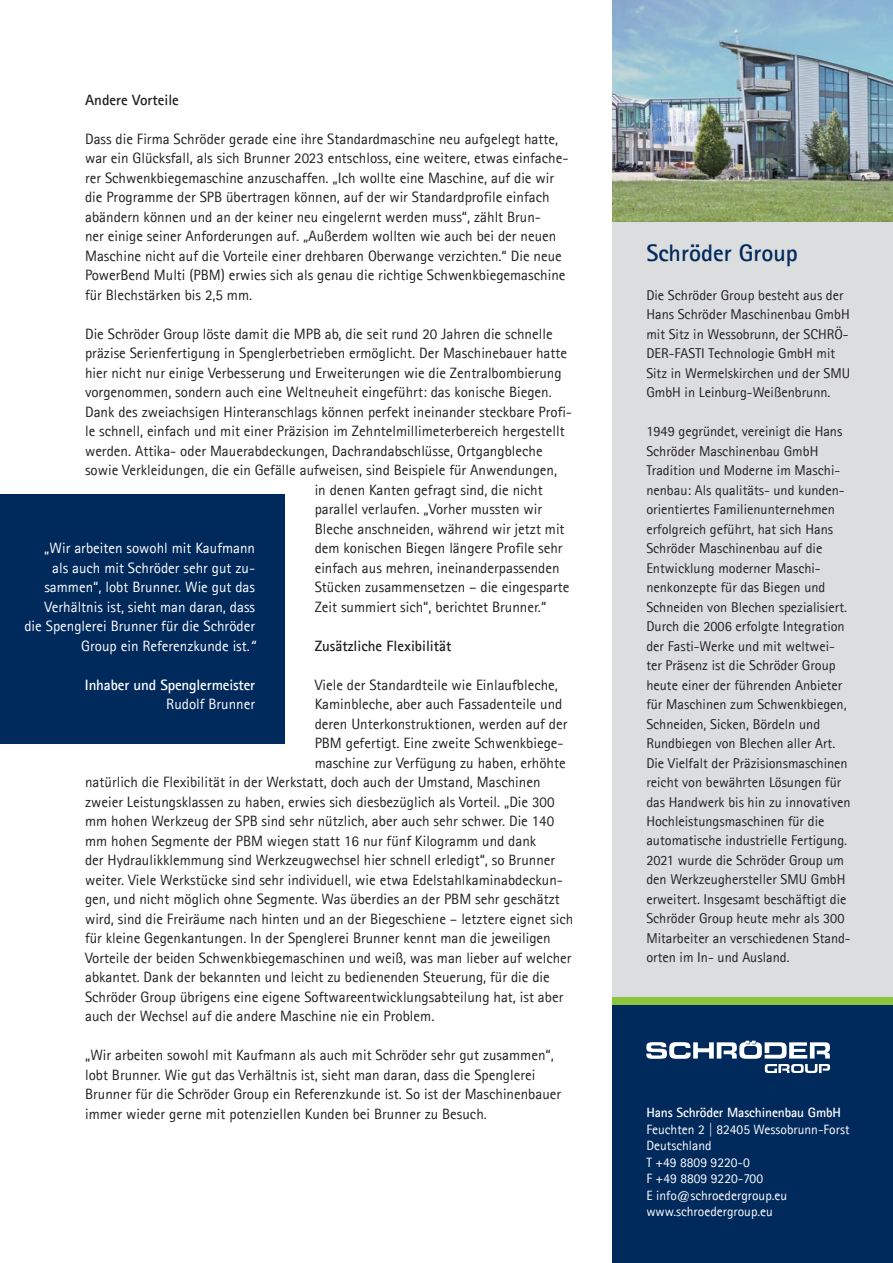
<style>
.page{position:relative;width:893px;height:1263px;background:#fff}
.page>*{position:absolute;margin:0;border:0;box-sizing:border-box;transform-origin:0 0}
.t1{font:700 24px "Agfa Rotis Sans Serif";color:#00295c}
.t2{font:15px/19.5px "Agfa Rotis Sans Serif";color:#231f20}
.t3{font:15px/19.5px "Agfa Rotis Sans Serif";color:#fff;text-align:right}
.t4{font:700 15px "Agfa Rotis Sans Serif";color:#231f20}
.t5{font:700 15px "Agfa Rotis Sans Serif";letter-spacing:-.01em;color:#fff}
.t6{font:14.25px/19.5px "Agfa Rotis Sans Serif";color:#231f20}
.t7{font:13.5px/16.5px "Agfa Rotis Sans Serif";color:#fff}
.t8{font:700 13.5px "Agfa Rotis Sans Serif";letter-spacing:-.01em;color:#fff}
.s1{font-style:italic}
</style>
<div class="page">
<div style="left:612px;top:0;width:281px;height:1263px;background:#dcdddf"></div>
<div style="left:612px;top:997px;width:281px;height:9px;background:#8bc63e"></div>
<div style="left:612px;top:1006px;width:281px;height:257px;background:#00295c"></div>
<svg style="left:646px;top:1041px;width:184px;height:32px"></svg>
<img style="left:612px;top:0;width:281px;height:222px">
<div style="left:0;top:495px;width:285px;height:249px;background:#00295c"></div>
<p class="t4" style="left:85px;top:90px;width:95px">Andere Vorteile</p>
<p class="t2" style="left:85px;top:129px;width:485px">Dass die Firma Schröder gerade eine ihre Standardmaschine neu aufgelegt hatte, war ein Glücksfall, als sich Brunner 2023 entschloss, eine weitere, etwas einfache&shy;rer Schwenkbiegemaschine anzuschaffen. „Ich wollte eine Maschine, auf die wir die Programme der SPB übertragen können, auf der wir Standardprofile einfach abändern können und an der keiner neu eingelernt werden muss“, zählt Brun-<br>ner einige seiner Anforderungen auf. „Außerdem wollten wie auch bei der neuen Maschine nicht auf die Vorteile einer drehbaren Oberwange verzichten.“ Die neue PowerBend Multi (PBM) erwies sich als genau die richtige Schwenkbiegemaschine für Blechstärken bis 2,5 mm.</p>
<p class="t2" style="left:85px;top:324px;width:469px">Die Schröder Group löste damit die MPB ab, die seit rund 20 Jahren die schnelle</p>
<p class="t2" style="left:85px;top:343px;width:484px">präzise Serienfertigung in Spenglerbetrieben ermöglicht. Der Maschinebauer hatte</p>
<p class="t2" style="left:85px;top:363px;width:478px">hier nicht nur einige Verbesserung und Erweiterungen wie die Zentralbombierung</p>
<p class="t2" style="left:85px;top:382px;width:468px">vorgenommen, sondern auch eine Weltneuheit eingeführt: das konische Biegen.</p>
<p class="t2" style="left:85px;top:402px;width:488px">Dank des zweiachsigen Hinteranschlags können perfekt ineinander steckbare Profi-</p>
<p class="t2" style="left:85px;top:421px;width:481px">le schnell, einfach und mit einer Präzision im Zehntelmillimeterbereich hergestellt</p>
<p class="t2" style="left:85px;top:441px;width:459px">werden. Attika- oder Mauerabdeckungen, Dachrandabschlüsse, Ortgangbleche</p>
<p class="t2" style="left:85px;top:460px;width:474px">sowie Verkleidungen, die ein Gefälle aufweisen, sind Beispiele für Anwendungen,</p>
<p class="t2" style="left:315px;top:480px;width:229px">in denen Kanten gefragt sind, die nicht</p>
<p class="t2" style="left:315px;top:499px;width:229px">parallel verlaufen. „Vorher mussten wir</p>
<p class="t2" style="left:315px;top:519px;width:251px">Bleche anschneiden, während wir jetzt mit</p>
<p class="t2" style="left:315px;top:538px;width:249px">dem konischen Biegen längere Profile sehr</p>
<p class="t2" style="left:315px;top:558px;width:246px">einfach aus mehren, ineinanderpassenden</p>
<p class="t2" style="left:315px;top:577px;width:256px">Stücken zusammensetzen – die eingesparte</p>
<p class="t2" style="left:315px;top:597px;width:233px">Zeit summiert sich“, berichtet Brunner.“</p>
<p class="t4" style="left:315px;top:636px;width:138px">Zusätzliche Flexibilität</p>
<p class="t2" style="left:315px;top:675px;width:245px">Viele der Standardteile wie Einlaufbleche,</p>
<p class="t2" style="left:315px;top:694px;width:249px">Kaminbleche, aber auch Fassadenteile und</p>
<p class="t2" style="left:315px;top:714px;width:254px">deren Unterkonstruktionen, werden auf der</p>
<p class="t2" style="left:315px;top:733px;width:251px">PBM gefertigt. Eine zweite Schwenkbiege-</p>
<p class="t2" style="left:315px;top:753px;width:253px">maschine zur Verfügung zu haben, erhöhte</p>
<p class="t2" style="left:85px;top:772px;width:457px">natürlich die Flexibilität in der Werkstatt, doch auch der Umstand, Maschinen</p>
<p class="t2" style="left:85px;top:792px;width:471px">zweier Leistungsklassen zu haben, erwies sich diesbezüglich als Vorteil. „Die 300</p>
<p class="t2" style="left:85px;top:811px;width:471px">mm hohen Werkzeug der SPB sind sehr nützlich, aber auch sehr schwer. Die 140</p>
<p class="t2" style="left:85px;top:831px;width:453px">mm hohen Segmente der PBM wiegen statt 16 nur fünf Kilogramm und dank</p>
<p class="t2" style="left:85px;top:850px;width:472px">der Hydraulikklemmung sind Werkzeugwechsel hier schnell erledigt“, so Brunner</p>
<p class="t2" style="left:85px;top:870px;width:479px">weiter. Viele Werkstücke sind sehr individuell, wie etwa Edelstahlkaminabdeckun-</p>
<p class="t2" style="left:85px;top:889px;width:476px">gen, und nicht möglich ohne Segmente. Was überdies an der PBM sehr geschätzt</p>
<p class="t2" style="left:85px;top:909px;width:490px">wird, sind die Freiräume nach hinten und an der Biegeschiene – letztere eignet sich</p>
<p class="t2" style="left:85px;top:928px;width:467px">für kleine Gegenkantungen. In der Spenglerei Brunner kennt man die jeweiligen</p>
<p class="t2" style="left:85px;top:948px;width:488px">Vorteile der beiden Schwenkbiegemaschinen und weiß, was man lieber auf welcher</p>
<p class="t2" style="left:85px;top:967px;width:466px">abkantet. Dank der bekannten und leicht zu bedienenden Steuerung, für die die</p>
<p class="t2" style="left:85px;top:987px;width:480px">Schröder Group übrigens eine eigene Softwareentwicklungsabteilung hat, ist aber</p>
<p class="t2" style="left:85px;top:1006px;width:351px">auch der Wechsel auf die andere Maschine nie ein Problem.</p>
<p class="t2" style="left:85px;top:1045px;width:478px">„Wir arbeiten sowohl mit Kaufmann als auch mit Schröder sehr gut zusammen“, lobt Brunner. Wie gut das Verhältnis ist, sieht man daran, dass die Spenglerei Brunner für die Schröder Group ein Referenzkunde ist. So ist der Maschinenbauer immer wieder gerne mit potenziellen Kunden bei Brunner zu Besuch.</p>
<p class="t3" style="left:24px;top:538px;width:232px">„Wir arbeiten sowohl mit Kaufmann<br>als auch mit Schröder sehr gut zu&shy;sammen“, lobt Brunner. Wie gut das Verhältnis ist, sieht man daran, dass die Spenglerei Brunner für die Schröder Group ein Referenzkunde ist.<span class="s1">“</span></p>
<p class="t5" style="left:85px;top:675px;width:172px">Inhaber und Spenglermeister</p>
<p class="t3" style="left:166px;top:694px;width:90px">Rudolf Brunner</p>
<h1 class="t1" style="left:646px;top:237px;width:153px">Schröder Group</h1>
<p class="t6" style="left:646px;top:285px;width:205px">Die Schröder Group besteht aus der Hans Schröder Maschinenbau GmbH mit Sitz in Wessobrunn, der SCHRÖ-DER-FASTI Technologie GmbH mit Sitz in Wermelskirchen und der SMU GmbH in Leinburg-Weißenbrunn.</p>
<p class="t6" style="left:646px;top:421px;width:206px">1949 gegründet, vereinigt die Hans Schröder Maschinenbau GmbH Tradition und Moderne im Maschi&shy;nenbau: Als qualitäts- und kunden&shy;orientiertes Familienunternehmen erfolgreich geführt, hat sich Hans Schröder Maschinenbau auf die Entwicklung moderner Maschi&shy;nenkonzepte für das Biegen und Schneiden von Blechen spezialisiert.<br>Durch die 2006 erfolgte Integration der Fasti-Werke und mit weltwei&shy;ter Präsenz ist die Schröder Group heute einer der führenden Anbieter für Maschinen zum Schwenkbiegen, Schneiden, Sicken, Bördeln und Rundbiegen von Blechen aller Art.<br>Die Vielfalt der Präzisionsmaschinen reicht von bewährten Lösungen für das Handwerk bis hin zu innovativen Hochleistungsmaschinen für die automatische industrielle Fertigung.<br>2021 wurde die Schröder Group um den Werkzeughersteller SMU GmbH erweitert. Insgesamt beschäftigt die Schröder Group heute mehr als 300<br>Mitarbeiter an verschiedenen Stand&shy;orten im In- und Ausland.</p>
<p class="t8" style="left:646px;top:1104px;width:196px">Hans Schröder Maschinenbau GmbH</p>
<p class="t7" style="left:646px;top:1121px;width:205px">Feuchten 2 | 82405 Wessobrunn-Forst<br>Deutschland<br>T +49 8809 9220-0<br>F +49 8809 9220-700<br>E info@schroedergroup.eu www.schroedergroup.eu</p>
</div>
